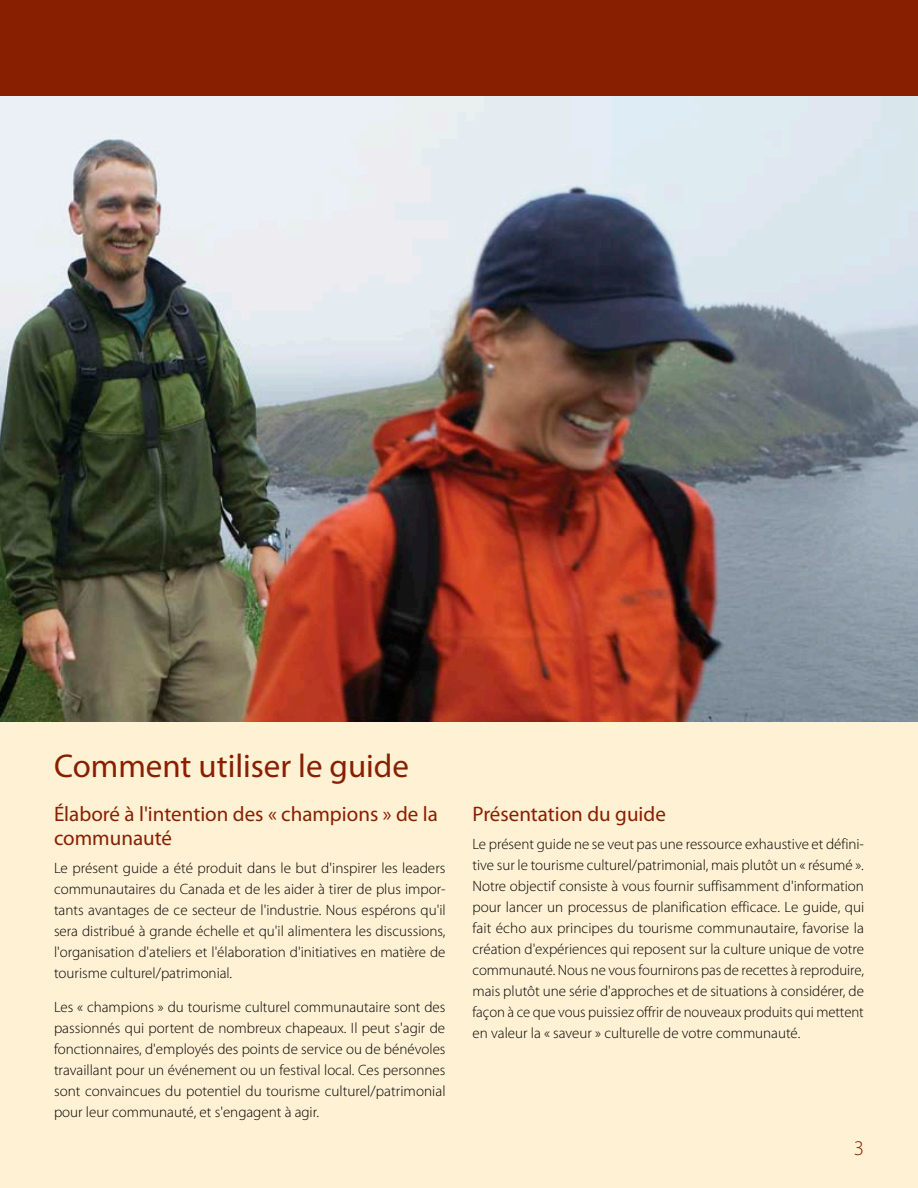
<style>
.page{position:relative;width:918px;height:1188px;background:#fff}
.page>*{position:absolute;margin:0;border:0;box-sizing:border-box;transform-origin:0 0}
.Header_2{font:33px "Myriad Pro";color:#891f01}
.Header_2-2{font:21px/24px "Myriad Pro";color:#891f01}
.t1{font:300 21px "Myriad Pro";color:#891f01}
.Body{font:300 15px/21px "Myriad Pro";color:#000;text-align:justify}
</style>
<div class="page">
<div style="left:0;top:0;width:918px;height:96px;background:#891f01"></div>
<div style="left:0;top:696px;width:918px;height:492px;background:#fff1d4"></div>
<img style="left:0;top:96px;width:918px;height:625px">
<p class="Header_2" style="left:54px;top:745px;width:357px">Comment utiliser le guide</p>
<p class="Header_2-2" style="left:54px;top:802px;width:385px">Élaboré à l'intention des « champions » de la communauté</p>
<p class="Body" style="left:54px;top:857px;width:393px">Le présent guide a été produit dans le but d'inspirer les leaders communautaires du Canada et de les aider à tirer de plus impor&shy;tants avantages de ce secteur de l'industrie. Nous espérons qu'il sera distribué à grande échelle et qu'il alimentera les discussions, l'organisation d'ateliers et l'élaboration d'initiatives en matière de tourisme culturel/patrimonial.</p>
<p class="Body" style="left:54px;top:997px;width:393px">Les « champions » du tourisme culturel communautaire sont des passionnés qui portent de nombreux chapeaux. Il peut s'agir de fonctionnaires, d'employés des points de service ou de bénévoles travaillant pour un événement ou un festival local. Ces personnes sont convaincues du potentiel du tourisme culturel/patrimonial pour leur communauté, et s'engagent à agir.</p>
<p class="Header_2-2" style="left:472px;top:802px;width:195px">Présentation du guide</p>
<p class="Body" style="left:472px;top:833px;width:393px">Le présent guide ne se veut pas une ressource exhaustive et défini&shy;tive sur le tourisme culturel/patrimonial, mais plutôt un « résumé ».<br>Notre objectif consiste à vous fournir suffisamment d'information pour lancer un processus de planification efficace. Le guide, qui fait écho aux principes du tourisme communautaire, favorise la création d'expériences qui reposent sur la culture unique de votre communauté. Nous ne vous fournirons pas de recettes à reproduire, mais plutôt une série d'approches et de situations à considérer, de façon à ce que vous puissiez offrir de nouveaux produits qui mettent en valeur la « saveur » culturelle de votre communauté.</p>
<h2 class="t1" style="left:854px;top:1135px;width:12px">3</h2>
</div>
